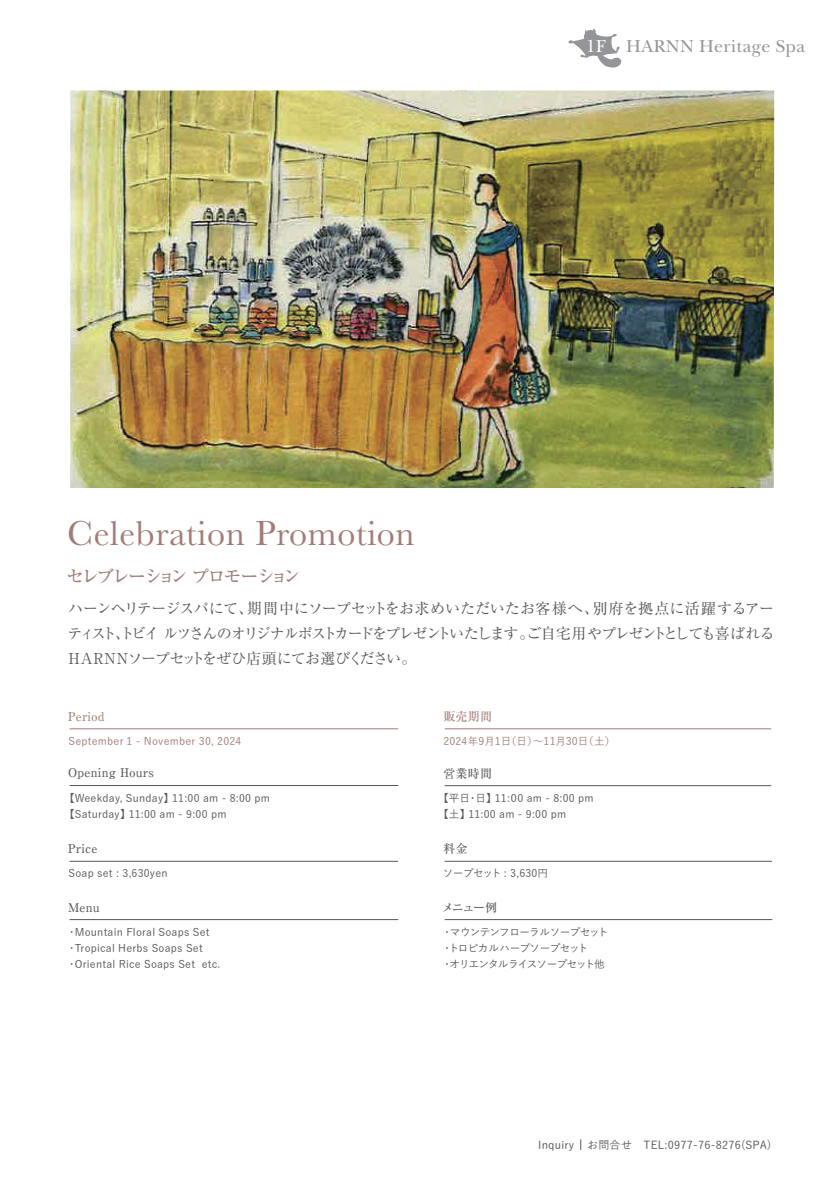
<style>
.page{position:relative;width:840px;height:1191px;background:#fff}
.page>*{position:absolute;margin:0;border:0;box-sizing:border-box;transform-origin:0 0}
.t1{font:36px "Baskerville";letter-spacing:.02em;color:#a37c75}
.t2{font:18px "New Baskerville Std";letter-spacing:.02em;color:#939598}
.t3{font:500 18px "Ryumin Pro";letter-spacing:-.15em;color:#a37c75}
.t4{font:15px/25px "Ryumin Pro";letter-spacing:-.05em;color:#57585a;text-align:justify}
.t5{font:500 12px "Ryumin Pro";letter-spacing:.02em;color:#57585a}
.t6{font:500 12px "Ryumin Pro";letter-spacing:.02em;color:#a37c75}
.t7{font:500 11px "Yu Go";letter-spacing:.02em;color:#57585a}
.t8{font:500 10.6px/16px "Yu Go";letter-spacing:.02em;color:#57585a}
.t9{font:500 10.6px/16px "Yu Go";letter-spacing:-.06em;color:#57585a}
.t10{font:500 10.6px "Yu Go";letter-spacing:.02em;color:#a37c75}
.t11{font:500 10.6px "Yu Go";letter-spacing:-.045em;color:#57585a}
.s1{color:#fff}
</style>
<div class="page">
<img style="left:70px;top:90px;width:703px;height:398px">
<svg style="left:568px;top:29px;width:53px;height:39px"></svg>
<hr style="left:69px;top:728px;width:329px;height:1px;background:#a37c75">
<hr style="left:444px;top:728px;width:326px;height:1px;background:#a37c75">
<hr style="left:444px;top:785px;width:326px;height:1px;background:#57585a">
<hr style="left:69px;top:785px;width:329px;height:1px;background:#57585a">
<hr style="left:69px;top:861px;width:329px;height:1px;background:#57585a">
<hr style="left:69px;top:919px;width:329px;height:1px;background:#57585a">
<hr style="left:444px;top:861px;width:327px;height:1px;background:#57585a">
<hr style="left:444px;top:919px;width:327px;height:1px;background:#57585a">
<h2 class="t2" style="left:586px;top:35px;width:220px"><span class="s1">1F</span> HARNN Heritage Spa</h2>
<h1 class="t1" style="left:67px;top:510px;width:349px">Celebration Promotion</h1>
<h2 class="t3" style="left:66px;top:562px;width:236px">セレブレーション プロモーション</h2>
<h3 class="t4" style="left:67px;top:594px;width:708px">ハーンヘリテージスパにて、期間中にソープセットをお求めいただいたお客様へ、別府を拠点に活躍するアーティスト、トビイ ルツさんのオリジナルポストカードをプレゼントいたします。ご自宅用やプレゼントとしても喜ばれるHARNNソープセットをぜひ店頭にてお選びください。</h3>
<p class="t6" style="left:68px;top:707px;width:38px">Period</p>
<p class="t10" style="left:68px;top:731px;width:174px">September 1 - November 30, 2024</p>
<p class="t5" style="left:68px;top:763px;width:87px">Opening Hours</p>
<p class="t8" style="left:64px;top:789px;width:207px">【Weekday, Sunday】11:00 am - 8:00 pm【Saturday】11:00 am - 9:00 pm</p>
<p class="t5" style="left:68px;top:839px;width:31px">Price</p>
<p class="t8" style="left:68px;top:864px;width:100px">Soap set : 3,630yen</p>
<p class="t5" style="left:68px;top:897px;width:33px">Menu</p>
<p class="t8" style="left:67px;top:923px;width:155px">・Mountain Floral Soaps Set・Tropical Herbs Soaps Set・Oriental Rice Soaps Set etc.</p>
<p class="t6" style="left:443px;top:707px;width:50px">販売期間</p>
<p class="t10" style="left:443px;top:731px;width:173px">2024年9月1日（日）～11月30日（土）</p>
<p class="t5" style="left:443px;top:763px;width:50px">営業時間</p>
<p class="t8" style="left:438px;top:788px;width:157px">【平日・日】11:０0 am - 8:00 pm【土】11:00 am - 9:00 pm</p>
<p class="t5" style="left:443px;top:839px;width:26px">料金</p>
<p class="t11" style="left:442px;top:863px;width:107px">ソープセット : 3,630円</p>
<p class="t5" style="left:441px;top:897px;width:57px">メニュー例</p>
<p class="t9" style="left:441px;top:923px;width:168px">・マウンテンフローラルソープセット・トロピカルハーブソープセット<br>・オリエンタルライスソープセット他</p>
<p class="t7" style="left:538px;top:1134px;width:234px">Inquiry お問合せ　TEL:0977-76-8276(SPA)</p>
</div>
